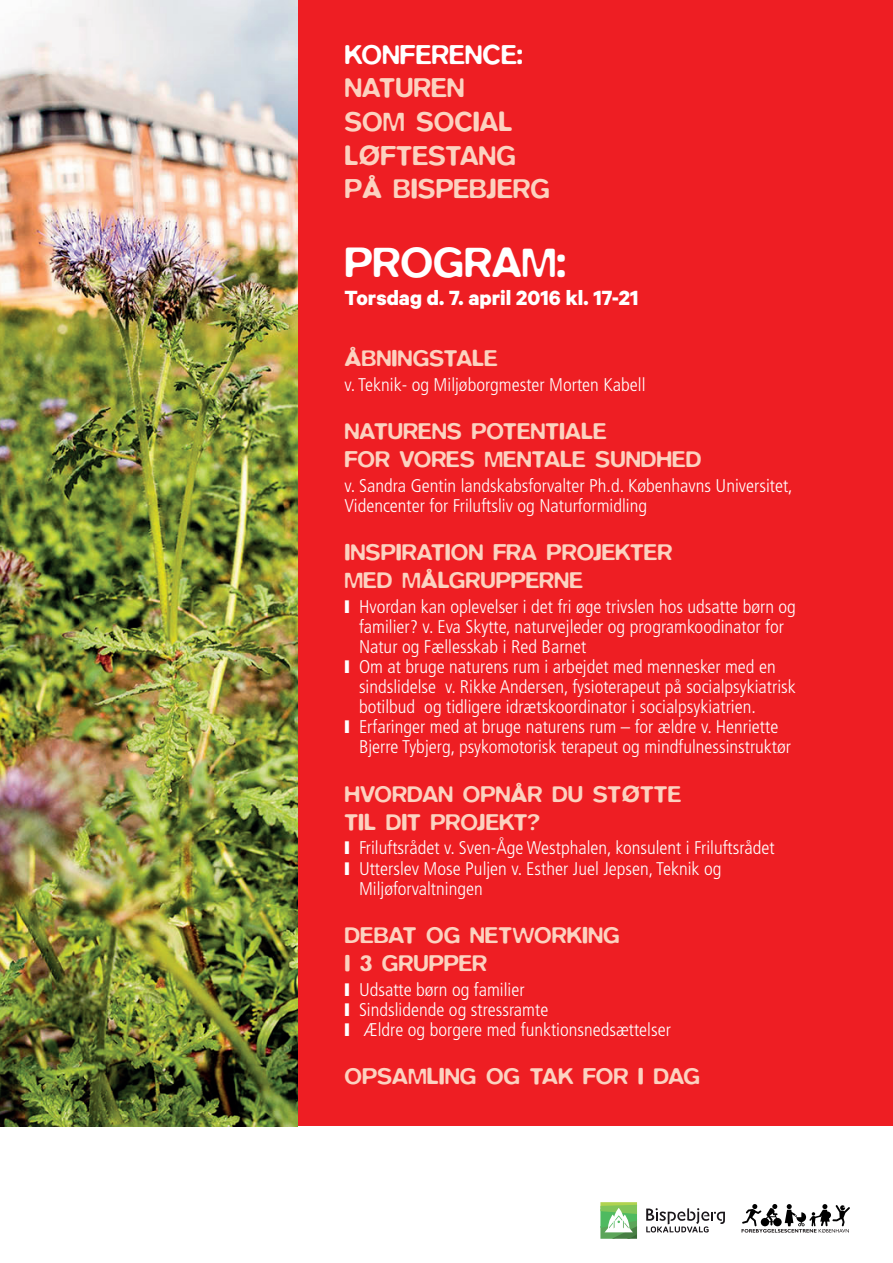
<style>
.page{position:relative;width:893px;height:1263px;background:#ee1e23}
.page>*{position:absolute;margin:0;border:0;box-sizing:border-box;transform-origin:0 0}
.t1{font:500 43.65px "Blur";color:#fff}
.t2{font:500 28.05px/33.6px "Blur";color:#fcd2c0}
.t3{font:500 28.05px "Blur";color:#fff}
.t4{font:500 23.4px/28px "Blur";color:#fcd2c0}
.t5{font:700 23.1px "Calibre";color:#fff}
.t6{font:300 condensed 18.45px/20.1px "Frutiger";color:#fff}
</style>
<div class="page">
<div style="left:0;top:1127px;width:893px;height:136px;background:#fff"></div>
<img style="left:0;top:0;width:298px;height:1127px">
<svg style="left:646px;top:1208px;width:79px;height:24px"></svg>
<svg style="left:600px;top:1202px;width:37px;height:37px"></svg>
<svg style="left:741px;top:1204px;width:109px;height:28px"></svg>
<h2 class="t3" style="left:344px;top:38px;width:180px">KONFERENCE:</h2>
<h2 class="t2" style="left:344px;top:71px;width:207px">NATUREN<br>SOM SOCIAL<br>LØFTESTANG<br>PÅ BISPEBJERG</h2>
<h1 class="t1" style="left:344px;top:237px;width:223px">PROGRAM:</h1>
<p class="t5" style="left:344px;top:284px;width:296px">Torsdag d. 7. april 2016 kl. 17-21</p>
<p class="t4" style="left:344px;top:344px;width:155px">ÅBNINGSTALE</p>
<p class="t6" style="left:344px;top:375px;width:302px">v. Teknik- og Miljøborgmester Morten Kabell</p>
<p class="t4" style="left:344px;top:417px;width:358px">NATURENS POTENTIALE<br>FOR VORES MENTALE SUNDHED</p>
<p class="t6" style="left:344px;top:476px;width:450px">v. Sandra Gentin landskabsforvalter Ph.d. Københavns Universitet,<br>Videncenter for Friluftsliv og Naturformidling</p>
<p class="t4" style="left:344px;top:538px;width:329px">INSPIRATION FRA PROJEKTER<br>MED MÅLGRUPPERNE</p>
<p class="t6" style="left:344px;top:597px;width:453px">❙ Hvordan kan oplevelser i det fri øge trivslen hos udsatte børn og</p>
<p class="t6" style="left:359px;top:617px;width:426px">familier? v. Eva Skytte, naturvejleder og programkoodinator for</p>
<p class="t6" style="left:359px;top:637px;width:229px">Natur og Fællesskab i Red Barnet</p>
<p class="t6" style="left:344px;top:657px;width:433px">❙ Om at bruge naturens rum i arbejdet med mennesker med en</p>
<p class="t6" style="left:359px;top:677px;width:438px">sindslidelse v. Rikke Andersen, fysioterapeut på socialpsykiatrisk</p>
<p class="t6" style="left:359px;top:697px;width:398px">botilbud og tidligere idrætskoordinator i socialpsykiatrien.</p>
<p class="t6" style="left:344px;top:717px;width:435px">❙ Erfaringer med at bruge naturens rum – for ældre v. Henriette</p>
<p class="t6" style="left:359px;top:737px;width:434px">Bjerre Tybjerg, psykomotorisk terapeut og mindfulnessinstruktør</p>
<p class="t4" style="left:344px;top:780px;width:338px">HVORDAN OPNÅR DU STØTTE<br>TIL DIT PROJEKT?</p>
<p class="t6" style="left:344px;top:838px;width:432px">❙ Friluftsrådet v. Sven-Åge Westphalen, konsulent i Friluftsrådet</p>
<p class="t6" style="left:344px;top:858px;width:378px">❙ Utterslev Mose Puljen v. Esther Juel Jepsen, Teknik og</p>
<p class="t6" style="left:359px;top:878px;width:125px">Miljøforvaltningen</p>
<p class="t4" style="left:344px;top:921px;width:277px">DEBAT OG NETWORKING<br>I 3 GRUPPER</p>
<p class="t6" style="left:344px;top:979px;width:328px">❙ Udsatte børn og familier<br>❙ Sindslidende og stressramte<br>❙ Ældre og borgere med funktionsnedsættelser</p>
<p class="t4" style="left:344px;top:1062px;width:357px">OPSAMLING OG TAK FOR I DAG</p>
</div>
